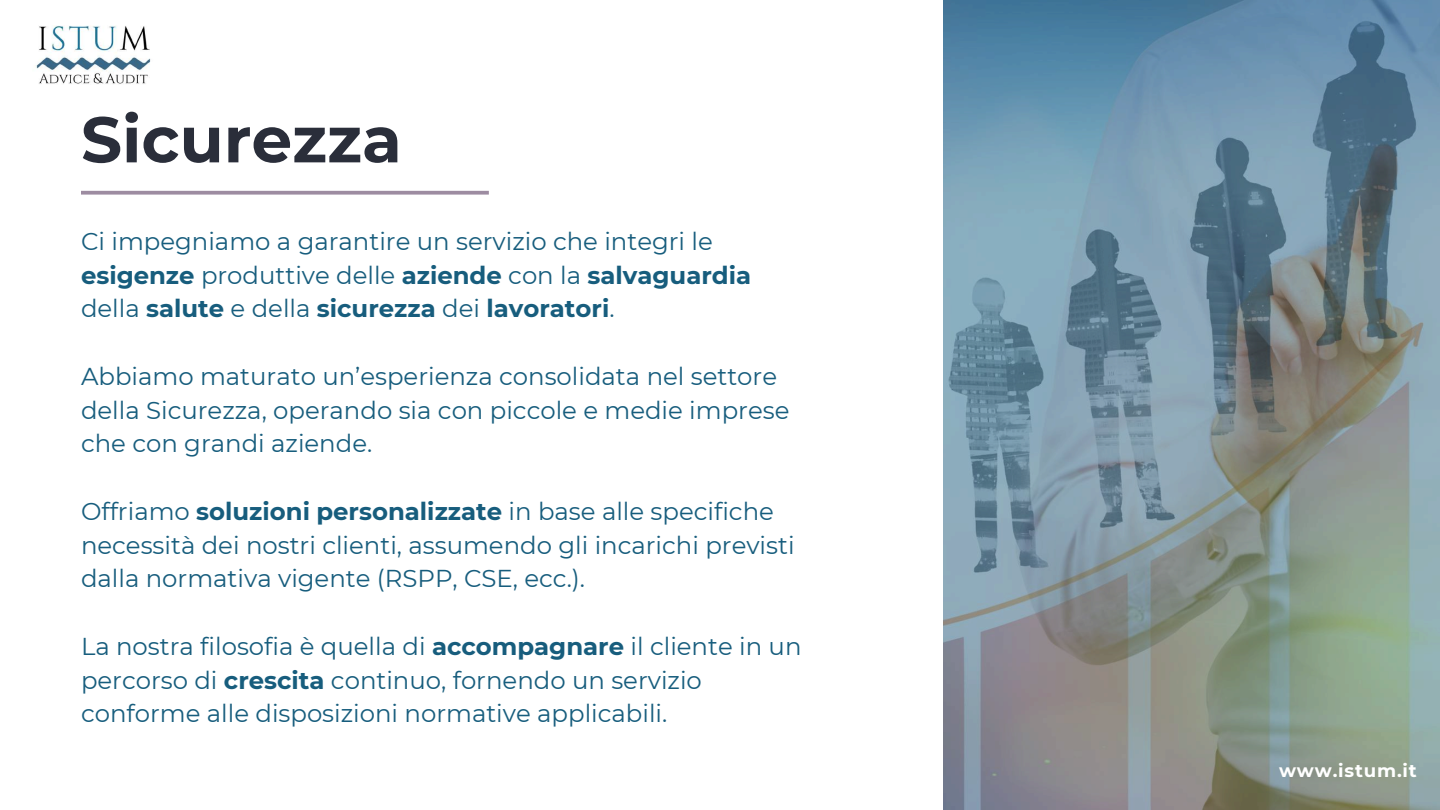
<style>
.page{position:relative;width:1440px;height:810px;background:#fff}
.page>*{position:absolute;margin:0;border:0;box-sizing:border-box;transform-origin:0 0}
.t1{font:700 64.4px "Montserrat";color:#2a2e3a}
.t2{font:24.4px/33.8px "Montserrat";color:#175d7d}
.t3{font:700 18.2px "Montserrat";letter-spacing:.045em;color:#fff}
.s1{font-weight:700}
</style>
<div class="page">
<svg style="left:81px;top:191px;width:408px;height:4px;background:#a797aa"></svg>
<svg style="left:943px;top:0;width:497px;height:809px;background:#7a919a"></svg>
<img style="left:36px;top:25px;width:115px;height:59px">
<h1 class="t1" style="left:81px;top:100px;width:322px">Sicurezza</h1>
<p class="t2" style="left:81px;top:224px;width:672px">Ci impegniamo a garantire un servizio che integri le <span class="s1">esigenze</span> produttive delle <span class="s1">aziende</span> con la <span class="s1">salvaguardia </span>della <span class="s1">salute</span> e della <span class="s1">sicurezza</span> dei <span class="s1">lavoratori</span>.</p>
<p class="t2" style="left:81px;top:359px;width:710px">Abbiamo maturato un’esperienza consolidata nel settore della Sicurezza, operando sia con piccole e medie imprese che con grandi aziende.</p>
<p class="t2" style="left:81px;top:494px;width:715px">Offriamo <span class="s1">soluzioni personalizzate</span> in base alle specifiche necessità dei nostri clienti, assumendo gli incarichi previsti dalla normativa vigente (RSPP, CSE, ecc.).</p>
<p class="t2" style="left:81px;top:629px;width:722px">La nostra filosofia è quella di <span class="s1">accompagnare</span> il cliente in un percorso di <span class="s1">crescita</span> continuo, fornendo un servizio conforme alle disposizioni normative applicabili.</p>
<p class="t3" style="left:1279px;top:760px;width:139px">www.istum.it</p>
</div>
